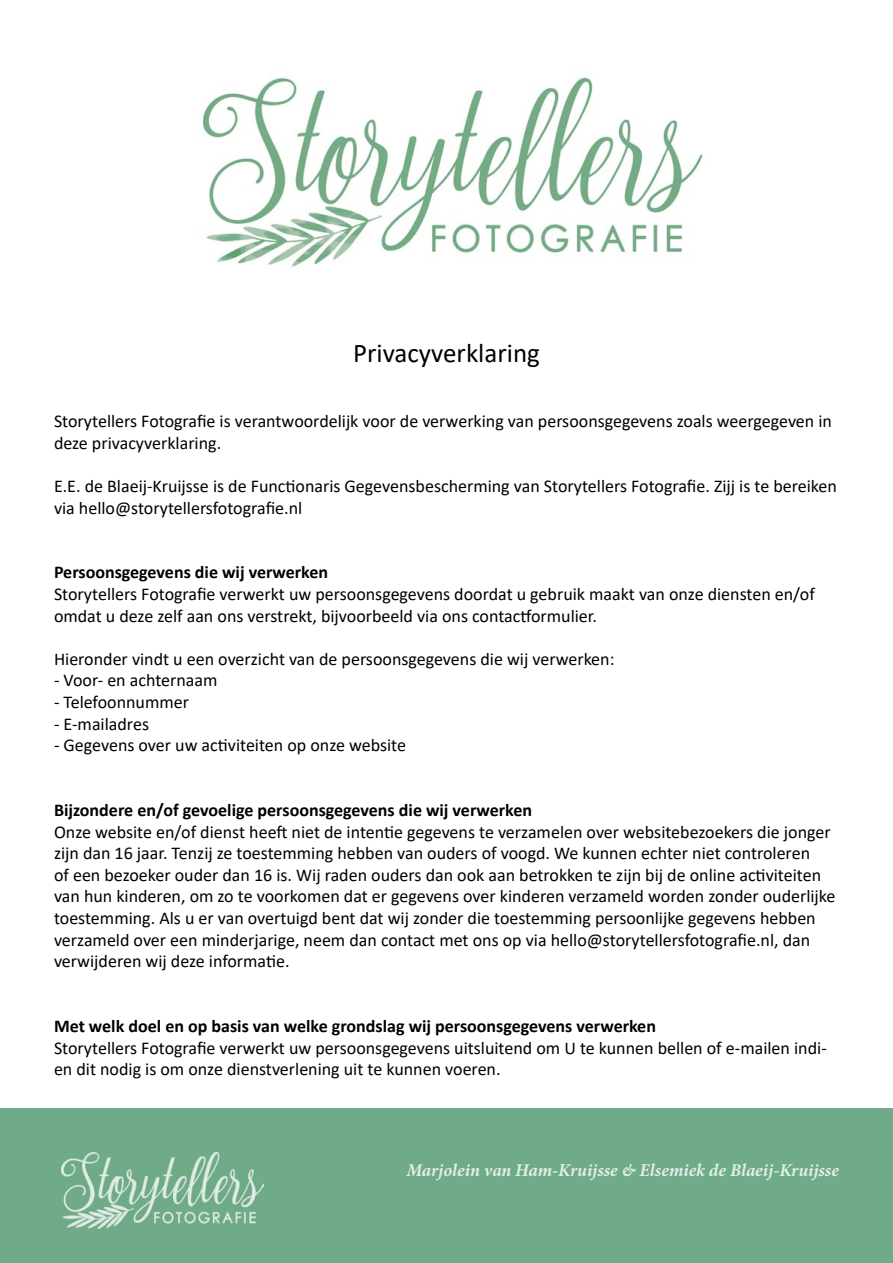
<style>
.page{position:relative;width:893px;height:1263px;background:#fff}
.page>*{position:absolute;margin:0;border:0;box-sizing:border-box;transform-origin:0 0}
.t1{font:27px "Calibri";color:#000}
.t2{font:18px/21.6px "Calibri";color:#000}
.t3{font:700 18px "Calibri";color:#000}
.t4{font:italic 700 18px "Minion Pro";letter-spacing:-.005em;color:#fff}
</style>
<div class="page">
<img style="left:202px;top:77px;width:501px;height:190px">
<div style="left:0;top:1108px;width:893px;height:155px;background:#6fab88"></div>
<img style="left:61px;top:1152px;width:203px;height:76px">
<h1 class="t1" style="left:353px;top:335px;width:188px">Privacyverklaring</h1>
<p class="t2" style="left:54px;top:410px;width:779px">Storytellers Fotografie is verantwoordelijk voor de verwerking van persoonsgegevens zoals weergegeven in deze privacyverklaring.</p>
<p class="t2" style="left:54px;top:475px;width:784px">E.E. de Blaeij-Kruijsse is de Functionaris Gegevensbescherming van Storytellers Fotografie. Zijj is te bereiken via hello@storytellersfotografie.nl</p>
<p class="t3" style="left:54px;top:560px;width:276px">Persoonsgegevens die wij verwerken</p>
<p class="t2" style="left:54px;top:583px;width:762px">Storytellers Fotografie verwerkt uw persoonsgegevens doordat u gebruik maakt van onze diensten en/of omdat u deze zelf aan ons verstrekt, bijvoorbeeld via ons contactformulier.</p>
<p class="t2" style="left:54px;top:647px;width:562px">Hieronder vindt u een overzicht van de persoonsgegevens die wij verwerken:</p>
<p class="t2" style="left:54px;top:669px;width:165px">- Voor- en achternaam</p>
<p class="t2" style="left:54px;top:691px;width:137px">- Telefoonnummer</p>
<p class="t2" style="left:54px;top:712px;width:97px">- E-mailadres</p>
<p class="t2" style="left:54px;top:734px;width:354px">- Gegevens over uw activiteiten op onze website</p>
<p class="t3" style="left:54px;top:797px;width:480px">Bijzondere en/of gevoelige persoonsgegevens die wij verwerken</p>
<p class="t2" style="left:54px;top:820px;width:783px">Onze website en/of dienst heeft niet de intentie gegevens te verzamelen over websitebezoekers die jonger zijn dan 16 jaar. Tenzij ze toestemming hebben van ouders of voogd. We kunnen echter niet controleren<br>of een bezoeker ouder dan 16 is. Wij raden ouders dan ook aan betrokken te zijn bij de online activiteiten van hun kinderen, om zo te voorkomen dat er gegevens over kinderen verzameld worden zonder ouderlijke toestemming. Als u er van overtuigd bent dat wij zonder die toestemming persoonlijke gegevens hebben verzameld over een minderjarige, neem dan contact met ons op via hello@storytellersfotografie.nl, dan verwijderen wij deze informatie.</p>
<p class="t3" style="left:54px;top:1013px;width:603px">Met welk doel en op basis van welke grondslag wij persoonsgegevens verwerken</p>
<p class="t2" style="left:54px;top:1036px;width:774px">Storytellers Fotografie verwerkt uw persoonsgegevens uitsluitend om U te kunnen bellen of e-mailen indi&shy;en dit nodig is om onze dienstverlening uit te kunnen voeren.</p>
<p class="t4" style="left:406px;top:1157px;width:434px">Marjolein van Ham-Kruijsse &amp; Elsemiek de Blaeij-Kruijsse</p>
</div>
